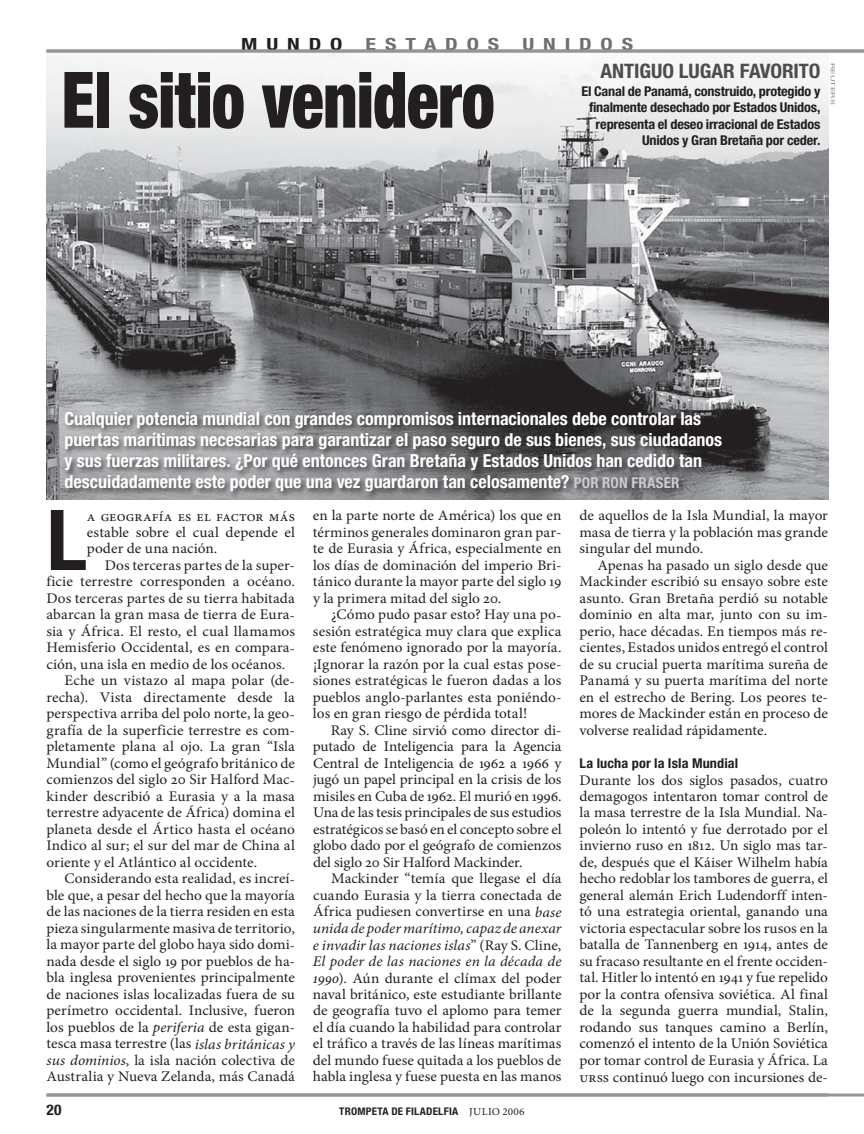
<style>
.page{position:relative;width:864px;height:1134px;background:#fff}
.page>*{position:absolute;margin:0;border:0;box-sizing:border-box;transform-origin:0 0}
.t1{font:700 condensed 84px "Helvetica Neue LT Std";color:#231f20;scale:1.04 1}
.t2{font:900 condensed 78px "Helvetica Neue LT Std";letter-spacing:-.01em;color:#231f20;scale:.85 1}
.t3{font:700 condensed 19.95px "Helvetica Neue LT Std";color:#4d4d4f;scale:1.05 1}
.t4{font:700 condensed 18px/21px "Helvetica Neue LT Std";color:#fff}
.t5{font:700 condensed 16.8px "Helvetica Neue LT Std";color:#6d6f71;scale:1.31 1}
.t6{font:700 condensed 16.8px "Helvetica Neue LT Std";color:#231f20;scale:1.31 1}
.t7{font:700 condensed 15px "Helvetica Neue LT Std";color:#c9cbcc}
.t8{font:14.7px/16.5px "Minion Pro";color:#231f20;text-align:justify;scale:1.04 1}
.t9{font:700 condensed 14.7px "Helvetica Neue LT Std";color:#231f20;scale:1.05 1}
.t10{font:700 condensed 13.5px/16.5px "Helvetica Neue LT Std";letter-spacing:-.015em;color:#231f20;text-align:right;scale:1.05 1}
.t11{font:700 condensed 13.5px "Helvetica Neue LT Std";letter-spacing:.01em;color:#231f20;scale:1.05 1}
.t12{font:700 condensed 10.5px "Helvetica Neue LT Std";color:#231f20;scale:1.05 1}
.t13{font:10.5px "Minion Pro";color:#231f20;scale:1.05 1}
.t14{font:5.4px "Helvetica Neue";letter-spacing:.025em;color:#808285;scale:1.67 1}
.s1{font-size:15px;color:#c9cbcc}
.s2{font-style:italic}
</style>
<div class="page">
<img style="left:46px;top:52px;width:782px;height:448px">
<div style="left:63px;top:410px;width:667px;height:91px;background:#231f20;opacity:.75"></div>
<hr style="left:46px;top:50px;width:818px;height:2px;background:#949698">
<hr style="left:46px;top:1094px;width:818px;height:2px;background:#949698">
<p class="t6" style="left:241px;top:33px;width:17px">mundo</p>
<p class="t5" style="left:365px;top:33px;width:16px">estados</p>
<p class="t5" style="left:522px;top:33px;width:15px">unidos</p>
<h2 class="t2" style="left:62px;top:52px;width:511px">El sitio venidero</h2>
<h3 class="t3" style="left:601px;top:59px;width:11px">antiguo</h3>
<h3 class="t3" style="left:679px;top:59px;width:12px">lugar</h3>
<h3 class="t3" style="left:740px;top:59px;width:11px">favorito</h3>
<p class="t10" style="left:581px;top:82px;width:229px">El Canal de Panamá, construido, protegido y finalmente desechado por Estados Unidos, representa el deseo irracional de Estados Unidos y Gran Bretaña por ceder.</p>
<p class="t14" style="left:836px;top:63px;width:27px;rotate:90deg">reuters</p>
<p class="t4" style="left:64px;top:408px;width:659px">Cualquier potencia mundial con grandes compromisos internacionales debe controlar las puertas marítimas necesarias para garantizar el paso seguro de sus bienes, sus ciudadanos y sus fuerzas militares. ¿Por qué entonces Gran Bretaña y Estados Unidos han cedido tan descuidadamente este poder que una vez guardaron tan celosamente? <span class="s1">por</span></p>
<p class="t7" style="left:602px;top:474px;width:46px">Ron Fraser</p>
<h1 class="t1" style="left:46px;top:489px;width:40px">L</h1>
<p class="t8" style="left:87px;top:508px;width:202px">a geografía es el factor más estable sobre el cual depende el poder de una nación.</p>
<p class="t8" style="left:105px;top:557px;width:184px">Dos terceras partes de la super-</p>
<p class="t8" style="left:46px;top:574px;width:240px">ficie terrestre corresponden a océano.</p>
<p class="t8" style="left:46px;top:590px;width:240px">Dos terceras partes de su tierra habitada</p>
<p class="t8" style="left:46px;top:607px;width:240px">abarcan la gran masa de tierra de Eura-</p>
<p class="t8" style="left:46px;top:623px;width:240px">sia y África. El resto, el cual llamamos</p>
<p class="t8" style="left:47px;top:640px;width:240px">Hemisferio Occidental, es en compara-</p>
<p class="t8" style="left:46px;top:656px;width:231px">ción, una isla en medio de los océanos.</p>
<p class="t8" style="left:64px;top:673px;width:223px">Eche un vistazo al mapa polar (de-</p>
<p class="t8" style="left:46px;top:689px;width:240px">recha). Vista directamente desde la</p>
<p class="t8" style="left:46px;top:706px;width:240px">perspectiva arriba del polo norte, la geo-</p>
<p class="t8" style="left:46px;top:722px;width:240px">grafía de la superficie terrestre es com-</p>
<p class="t8" style="left:46px;top:739px;width:240px">pletamente plana al ojo. La gran “Isla</p>
<p class="t8" style="left:46px;top:755px;width:240px">Mundial” (como el geógrafo británico de</p>
<p class="t8" style="left:46px;top:772px;width:240px">comienzos del siglo 20 Sir Halford Mac-</p>
<p class="t8" style="left:46px;top:788px;width:240px">kinder describió a Eurasia y a la masa</p>
<p class="t8" style="left:47px;top:805px;width:240px">terrestre adyacente de África) domina el</p>
<p class="t8" style="left:47px;top:821px;width:240px">planeta desde el Ártico hasta el océano</p>
<p class="t8" style="left:47px;top:838px;width:240px">Indico al sur; el sur del mar de China al</p>
<p class="t8" style="left:47px;top:854px;width:204px">oriente y el Atlántico al occidente.</p>
<p class="t8" style="left:65px;top:871px;width:223px">Considerando esta realidad, es increí-</p>
<p class="t8" style="left:46px;top:887px;width:240px">ble que, a pesar del hecho que la mayoría</p>
<p class="t8" style="left:47px;top:904px;width:240px">de las naciones de la tierra residen en esta</p>
<p class="t8" style="left:47px;top:920px;width:240px">pieza singularmente masiva de territorio,</p>
<p class="t8" style="left:47px;top:937px;width:240px">la mayor parte del globo haya sido domi-</p>
<p class="t8" style="left:46px;top:953px;width:240px">nada desde el siglo 19 por pueblos de ha-</p>
<p class="t8" style="left:46px;top:970px;width:240px">bla inglesa provenientes principalmente</p>
<p class="t8" style="left:47px;top:986px;width:240px">de naciones islas localizadas fuera de su</p>
<p class="t8" style="left:47px;top:1003px;width:240px">perímetro occidental. Inclusive, fueron</p>
<p class="t8" style="left:47px;top:1019px;width:240px">los pueblos de la <span class="s2">periferia</span> de esta gigan-</p>
<p class="t8" style="left:46px;top:1036px;width:240px">tesca masa terrestre (las <span class="s2">islas británicas y</span></p>
<p class="t8" style="left:46px;top:1052px;width:240px"><span class="s2">sus dominios</span>, la isla nación colectiva de</p>
<p class="t8" style="left:46px;top:1069px;width:240px">Australia y Nueva Zelanda, más Canadá</p>
<p class="t8" style="left:313px;top:508px;width:240px">en la parte norte de América) los que en términos generales dominaron gran par&shy;te de Eurasia y África, especialmente en los días de dominación del imperio Bri&shy;tánico durante la mayor parte del siglo 19 y la primera mitad del siglo 20.</p>
<p class="t8" style="left:313px;top:607px;width:240px;text-indent:18px">¿Cómo pudo pasar esto? Hay una po&shy;sesión estratégica muy clara que explica este fenómeno ignorado por la mayoría. ¡Ignorar la razón por la cual estas pose&shy;siones estratégicas le fueron dadas a los pueblos anglo-parlantes esta poniéndo&shy;los en gran riesgo de pérdida total!</p>
<p class="t8" style="left:313px;top:722px;width:241px;text-indent:18px">Ray S. Cline sirvió como director di&shy;putado de Inteligencia para la Agencia Central de Inteligencia de 1962 a 1966 y jugó un papel principal en la crisis de los misiles en Cuba de 1962. El murió en 1996.<br>Una de las tesis principales de sus estudios estratégicos se basó en el concepto sobre el globo dado por el geógrafo de comienzos del siglo 20 Sir Halford Mackinder.</p>
<p class="t8" style="left:313px;top:871px;width:241px;text-indent:18px">Mackinder “temía que llegase el día cuando Eurasia y la tierra conectada de África pudiesen convertirse en una <span class="s2">base unida de poder marítimo, capaz de anexar e invadir las naciones islas</span>” (Ray S. Cline, <span class="s2">El poder de las naciones en la década de 1990</span>). Aún durante el clímax del poder naval británico, este estudiante brillante de geografía tuvo el aplomo para temer el día cuando la habilidad para controlar el tráfico a través de las líneas marítimas del mundo fuese quitada a los pueblos de habla inglesa y fuese puesta en las manos</p>
<p class="t9" style="left:46px;top:1100px;width:16px">20</p>
<p class="t12" style="left:339px;top:1104px;width:7px">trompeta</p>
<p class="t12" style="left:391px;top:1104px;width:20px">de filadelfia</p>
<p class="t13" style="left:469px;top:1104px;width:6px">julio</p>
<p class="t13" style="left:503px;top:1104px;width:23px">2006</p>
<p class="t8" style="left:579px;top:508px;width:240px">de aquellos de la Isla Mundial, la mayor masa de tierra y la población mas grande singular del mundo.</p>
<p class="t8" style="left:579px;top:557px;width:241px;text-indent:18px">Apenas ha pasado un siglo desde que Mackinder escribió su ensayo sobre este asunto. Gran Bretaña perdió su notable dominio en alta mar, junto con su im&shy;perio, hace décadas. En tiempos más re&shy;cientes, Estados unidos entregó el control de su crucial puerta marítima sureña de Panamá y su puerta marítima del norte en el estrecho de Bering. Los peores te&shy;mores de Mackinder están en proceso de volverse realidad rápidamente.</p>
<p class="t11" style="left:579px;top:755px;width:153px">La lucha por la Isla Mundial</p>
<p class="t8" style="left:579px;top:772px;width:241px">Durante los dos siglos pasados, cuatro demagogos intentaron tomar control de la masa terrestre de la Isla Mundial. Na&shy;poleón lo intentó y fue derrotado por el invierno ruso en 1812. Un siglo mas tar&shy;de, después que el Káiser Wilhelm había hecho redoblar los tambores de guerra, el general alemán Erich Ludendorff inten&shy;tó una estrategia oriental, ganando una victoria espectacular sobre los rusos en la batalla de Tannenberg en 1914, antes de su fracaso resultante en el frente occiden&shy;tal. Hitler lo intentó en 1941 y fue repelido por la contra ofensiva soviética. Al final de la segunda guerra mundial, Stalin, rodando sus tanques camino a Berlín, comenzó el intento de la Unión Soviética por tomar control de Eurasia y África. La urss continuó luego con incursiones de-</p>
</div>
